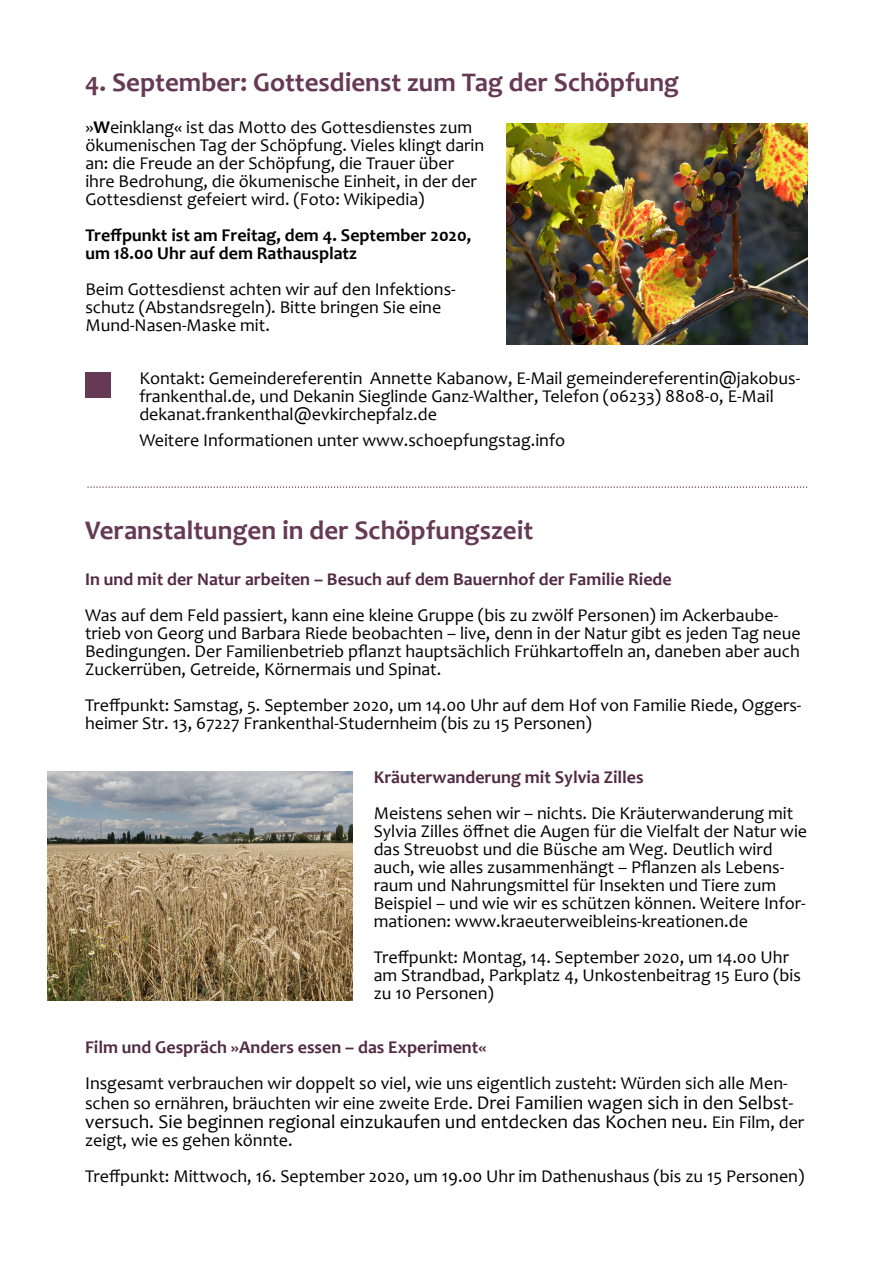
<style>
.page{position:relative;width:893px;height:1263px;background:#fff}
.page>*{position:absolute;margin:0;border:0;box-sizing:border-box;transform-origin:0 0}
.t1{font:700 27px "Candara";color:#663a54}
.t2{font:19.5px "Candara";color:#000}
.t3{font:18px/18px "Candara";color:#000}
.t4{font:700 18px "Candara";color:#512a43}
.t5{font:700 18px/18px "Candara";color:#000}
.s1{font-weight:700}
.s2{font-size:19.5px}
.s3{font-size:18px}
</style>
<div class="page">
<svg style="left:88px;top:486px;width:720px;height:2px"></svg>
<div style="left:85px;top:372px;width:26px;height:25px;background:#663a54"></div>
<img style="left:507px;top:123px;width:301px;height:221px">
<img style="left:48px;top:772px;width:304px;height:228px">
<h1 class="t1" style="left:85px;top:71px;width:596px">4. September: Gottesdienst zum Tag der Schöpfung</h1>
<p class="t3" style="left:85px;top:120px;width:400px">»<span class="s1">W</span>einklang« ist das Motto des Gottesdienstes zum ökumenischen Tag der Schöpfung. Vieles klingt darin an: die Freude an der Schöpfung, die Trauer über ihre Bedrohung, die ökumenische Einheit, in der der Gottesdienst gefeiert wird. (Foto: Wikipedia)</p>
<p class="t5" style="left:85px;top:228px;width:388px">Treffpunkt ist am Freitag, dem 4. September 2020, um 18.00 Uhr auf dem Rathausplatz</p>
<p class="t3" style="left:85px;top:282px;width:372px">Beim Gottesdienst achten wir auf den Infektions&shy;schutz (Abstandsregeln). Bitte bringen Sie eine<br>Mund-Nasen-Maske mit.</p>
<p class="t3" style="left:139px;top:371px;width:662px">Kontakt: Gemeindereferentin Annette Kabanow, E-Mail gemeindereferentin@jakobus&shy;frankenthal.de, und Dekanin Sieglinde Ganz-Walther, Telefon (06233) 8808-0, E-Mail dekanat.frankenthal@evkirchepfalz.de</p>
<p class="t3" style="left:139px;top:433px;width:427px">Weitere Informationen unter www.schoepfungstag.info</p>
<h1 class="t1" style="left:85px;top:519px;width:450px">Veranstaltungen in der Schöpfungszeit</h1>
<p class="t4" style="left:85px;top:572px;width:588px">In und mit der Natur arbeiten – Besuch auf dem Bauernhof der Familie Riede</p>
<p class="t3" style="left:85px;top:608px;width:717px">Was auf dem Feld passiert, kann eine kleine Gruppe (bis zu zwölf Personen) im Ackerbaube&shy;trieb von Georg und Barbara Riede beobachten – live, denn in der Natur gibt es jeden Tag neue Bedingungen. Der Familienbetrieb pflanzt hauptsächlich Frühkartoffeln an, daneben aber auch Zuckerrüben, Getreide, Körnermais und Spinat.</p>
<p class="t3" style="left:85px;top:698px;width:718px">Treffpunkt: Samstag, 5. September 2020, um 14.00 Uhr auf dem Hof von Familie Riede, Oggers&shy;heimer Str. 13, 67227 Frankenthal-Studernheim (bis zu 15 Personen)</p>
<p class="t4" style="left:374px;top:770px;width:271px">Kräuterwanderung mit Sylvia Zilles</p>
<p class="t3" style="left:374px;top:806px;width:435px">Meistens sehen wir – nichts. Die Kräuterwanderung mit Sylvia Zilles öffnet die Augen für die Vielfalt der Natur wie das Streuobst und die Büsche am Weg. Deutlich wird auch, wie alles zusammenhängt – Pflanzen als Lebens&shy;raum und Nahrungsmittel für Insekten und Tiere zum Beispiel – und wie wir es schützen können. Weitere Infor&shy;mationen: www.kraeuterweibleins-kreationen.de</p>
<p class="t3" style="left:374px;top:950px;width:429px">Treffpunkt: Montag, 14. September 2020, um 14.00 Uhr am Strandbad, Parkplatz 4, Unkostenbeitrag 15 Euro (bis zu 10 Personen)</p>
<p class="t4" style="left:85px;top:1040px;width:403px">Film und Gespräch »Anders essen – das Experiment«</p>
<p class="t3" style="left:85px;top:1075px;width:710px;line-height:19.5px">Insgesamt verbrauchen wir doppelt so viel, wie uns eigentlich zusteht: Würden sich alle Men&shy;schen so ernähren, bräuchten wir eine zweite Erde. <span class="s2">Drei Familien wagen sich in den Selbst-</span></p>
<p class="t2" style="left:85px;top:1114px;width:721px">versuch. Sie beginnen regional einzukaufen und entdecken das Kochen neu. <span class="s3">Ein Film, der</span></p>
<p class="t3" style="left:85px;top:1124px;width:721px;line-height:36px">zeigt, wie es gehen könnte.<br>Treffpunkt: Mittwoch, 16. September 2020, um 19.00 Uhr im Dathenushaus (bis zu 15 Personen)</p>
</div>
